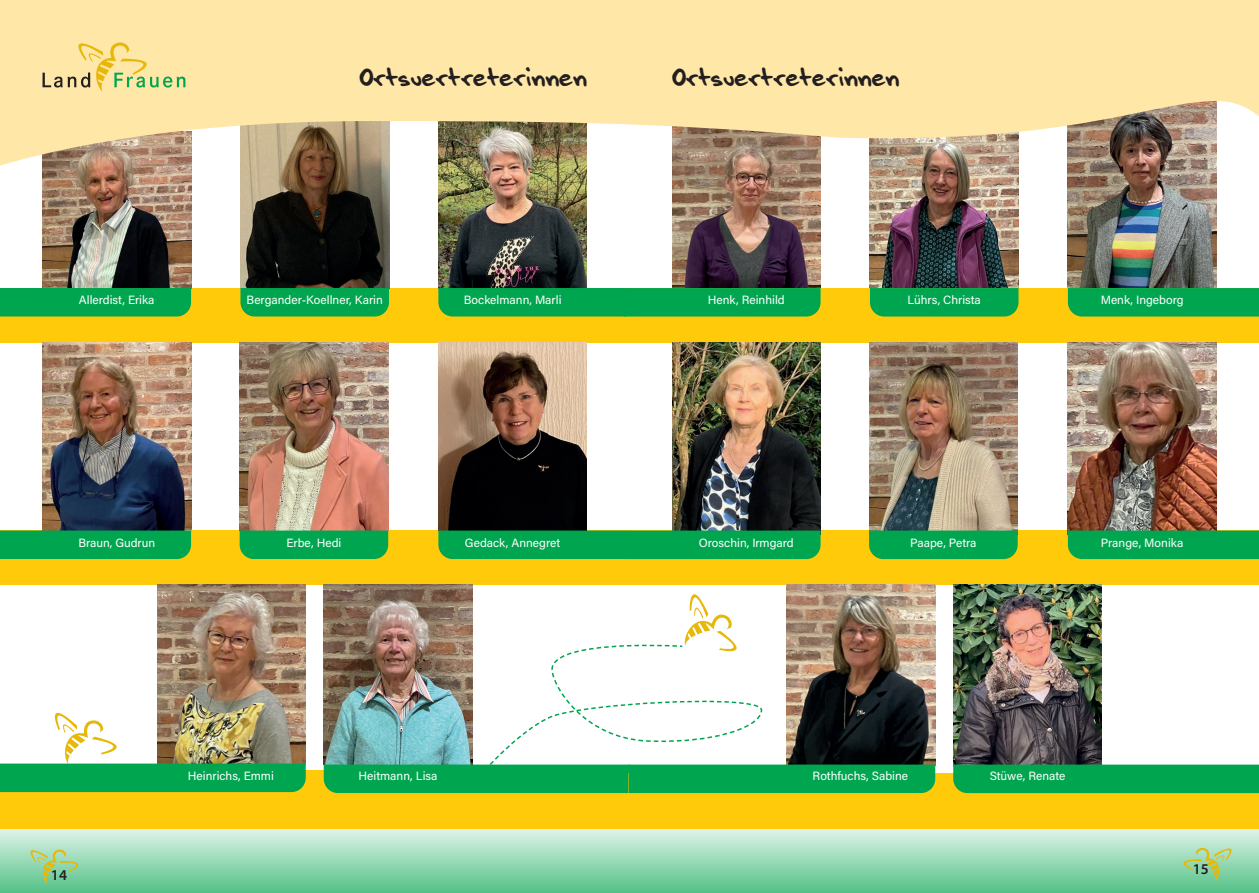
<style>
.page{position:relative;width:1259px;height:893px;background:#fff}
.page>*{position:absolute;margin:0;border:0;box-sizing:border-box;transform-origin:0 0}
.t1{font:30px "Handwerk";color:#231f20}
.t2{font:600 15px "Myriad Pro";color:#231f20}
.t3{font:12px "Acumin Variable Concept";color:#fff}
</style>
<div class="page">
<svg style="left:0;top:829px;width:1259px;height:64px;background:#99dab8"></svg>
<svg style="left:30px;top:850px;width:48px;height:34px;background:#98d092"></svg>
<svg style="left:1183px;top:848px;width:48px;height:34px;background:#9cd195"></svg>
<div style="left:0;top:820px;width:1259px;height:9px;background:#feca0a"></div>
<img style="left:672px;top:233px;width:148px;height:55px">
<img style="left:870px;top:233px;width:148px;height:55px">
<img style="left:1068px;top:233px;width:148px;height:55px">
<div style="left:0;top:770px;width:629px;height:54px;background:#feca0a"></div>
<div style="left:0;top:531px;width:629px;height:54px;background:#feca0a"></div>
<div style="left:0;top:288px;width:629px;height:54px;background:#feca0a"></div>
<img style="left:43px;top:233px;width:148px;height:55px">
<img style="left:240px;top:233px;width:149px;height:55px">
<img style="left:438px;top:233px;width:149px;height:55px">
<img style="left:0;top:0;width:1259px;height:233px">
<svg style="left:43px;top:43px;width:142px;height:48px;background:#ead992"></svg>
<img style="left:43px;top:342px;width:148px;height:189px">
<img style="left:157px;top:585px;width:149px;height:128px">
<img style="left:324px;top:585px;width:148px;height:9px">
<img style="left:239px;top:342px;width:149px;height:189px">
<img style="left:438px;top:342px;width:149px;height:189px">
<div style="left:0;top:288px;width:191px;height:28px;background:#00a54f"></div>
<div style="left:240px;top:288px;width:149px;height:28px;background:#00a54f"></div>
<div style="left:0;top:531px;width:191px;height:28px;background:#00a54f"></div>
<div style="left:240px;top:531px;width:148px;height:28px;background:#00a54f"></div>
<div style="left:629px;top:773px;width:630px;height:54px;background:#feca0a"></div>
<div style="left:628px;top:531px;width:631px;height:54px;background:#feca0a"></div>
<div style="left:627px;top:288px;width:632px;height:54px;background:#feca0a"></div>
<img style="left:672px;top:342px;width:148px;height:189px">
<img style="left:786px;top:585px;width:149px;height:9px">
<img style="left:953px;top:585px;width:148px;height:180px">
<img style="left:869px;top:342px;width:148px;height:189px">
<img style="left:1068px;top:342px;width:148px;height:189px">
<div style="left:438px;top:288px;width:382px;height:29px;background:#00a54f"></div>
<svg style="left:870px;top:288px;width:148px;height:29px;background:#09a64c"></svg>
<svg style="left:1068px;top:288px;width:191px;height:29px;background:#06a54d"></svg>
<div style="left:438px;top:531px;width:382px;height:28px;background:#00a54f"></div>
<div style="left:869px;top:531px;width:148px;height:28px;background:#00a54f"></div>
<div style="left:1068px;top:531px;width:191px;height:28px;background:#00a54f"></div>
<div style="left:953px;top:765px;width:306px;height:28px;background:#00a54f"></div>
<img style="left:324px;top:594px;width:611px;height:199px">
<img style="left:0;top:713px;width:306px;height:79px">
<h1 class="t1" style="left:359px;top:60px;width:229px">Ortsvertreterinnen</h1>
<h1 class="t1" style="left:672px;top:60px;width:229px">Ortsvertreterinnen</h1>
<p class="t3" style="left:79px;top:292px;width:77px">Allerdist, Erika</p>
<p class="t3" style="left:246px;top:292px;width:138px">Bergander-Koellner, Karin</p>
<p class="t3" style="left:464px;top:292px;width:99px">Bockelmann, Marli</p>
<p class="t3" style="left:708px;top:292px;width:78px">Henk, Reinhild</p>
<p class="t3" style="left:907px;top:292px;width:75px">Lührs, Christa</p>
<p class="t3" style="left:1100px;top:292px;width:84px">Menk, Ingeborg</p>
<p class="t3" style="left:78px;top:534px;width:78px">Braun, Gudrun</p>
<p class="t3" style="left:286px;top:534px;width:56px">Erbe, Hedi</p>
<p class="t3" style="left:465px;top:534px;width:97px">Gedack, Annegret</p>
<p class="t2" style="left:51px;top:865px;width:18px">14</p>
<p class="t3" style="left:188px;top:767px;width:88px">Heinrichs, Emmi</p>
<p class="t3" style="left:358px;top:767px;width:80px">Heitmann, Lisa</p>
<p class="t3" style="left:699px;top:534px;width:96px">Oroschin, Irmgard</p>
<p class="t3" style="left:910px;top:534px;width:68px">Paape, Petra</p>
<p class="t3" style="left:1101px;top:534px;width:84px">Prange, Monika</p>
<p class="t3" style="left:812px;top:767px;width:97px">Rothfuchs, Sabine</p>
<p class="t3" style="left:989px;top:767px;width:77px">Stüwe, Renate</p>
<p class="t2" style="left:1192px;top:859px;width:18px">15</p>
</div>
